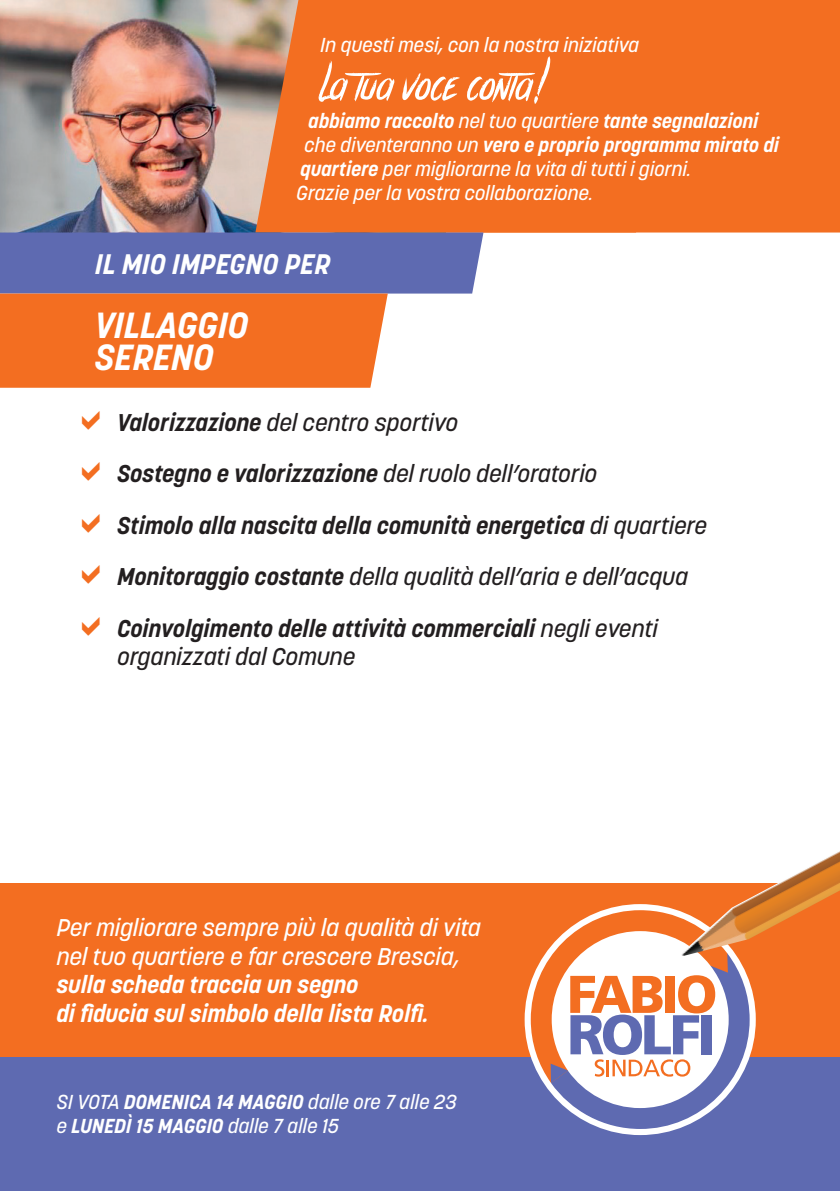
<style>
.page{position:relative;width:840px;height:1191px;background:#fff}
.page>*{position:absolute;margin:0;border:0;box-sizing:border-box;transform-origin:0 0}
.t1{font:italic 700 36px/32px "Korolev";color:#fff}
.t2{font:italic 700 28px "Korolev";color:#fff}
.t3{font:italic 700 24px/51.4px "Korolev";color:#231f20}
.t4{font:italic 500 24px/28.8px "Korolev";color:#fff}
.t5{font:italic 700 24px/28.8px "Korolev";color:#fff}
.t6{font:italic 500 24px "Korolev";color:#231f20}
.t7{font:italic 500 20px/24px "Korolev";color:#fff}
.t8{font:italic 700 20px "Korolev";color:#fff}
.s1{font-weight:500}
.s2{font-weight:700}
</style>
<div class="page">
<img style="left:0;top:0;width:255px;height:232px">
<div style="left:255px;top:0;width:584px;height:232px;background:#f36e21"></div>
<svg style="left:318px;top:60px;width:76px;height:42px"></svg>
<svg style="left:402px;top:73px;width:57px;height:28px"></svg>
<svg style="left:466px;top:56px;width:84px;height:48px"></svg>
<div style="left:0;top:883px;width:839px;height:210px;background:#f36e21"></div>
<div style="left:0;top:1057px;width:839px;height:134px;background:#5e6ab1"></div>
<div style="left:524px;top:904px;width:231px;height:231px;background:#fff;border-radius:50%"></div>
<svg style="left:530px;top:910px;width:219px;height:219px"></svg>
<img style="left:680px;top:852px;width:159px;height:103px">
<svg style="left:0;top:232px;width:483px;height:156px;background:#ba8076"></svg>
<p class="t7" style="left:320px;top:33px;width:320px">In questi mesi, con la nostra iniziativa</p>
<p class="t8" style="left:308px;top:108px;width:451px">abbiamo raccolto <span class="s1">nel tuo quartiere</span> tante segnalazioni</p>
<p class="t8" style="left:304px;top:132px;width:476px"><span class="s1">che diventeranno un</span> vero e proprio programma mirato di</p>
<p class="t7" style="left:300px;top:157px;width:392px"><span class="s2">quartiere</span> per migliorarne la vita di tutti i giorni.</p>
<p class="t7" style="left:296px;top:181px;width:298px">Grazie per la vostra collaborazione.</p>
<p class="t2" style="left:95px;top:246px;width:237px">IL MIO IMPEGNO PER</p>
<h1 class="t1" style="left:95px;top:309px;width:155px">VILLAGGIO<br>SERENO</h1>
<p class="t3" style="left:117px;top:396px;width:590px">Valorizzazione <span class="s1">del centro sportivo<br></span>Sostegno e valorizzazione <span class="s1">del ruolo dell’oratorio<br></span>Stimolo alla nascita della comunità energetica <span class="s1">di quartiere </span>Monitoraggio costante <span class="s1">della qualità dell’aria e dell’acqua </span>Coinvolgimento delle attività commerciali <span class="s1">negli eventi</span></p>
<p class="t6" style="left:117px;top:641px;width:239px">organizzati dal Comune</p>
<p class="t4" style="left:57px;top:913px;width:425px">Per migliorare sempre più la qualità di vita nel tuo quartiere e far crescere Brescia,</p>
<p class="t5" style="left:57px;top:970px;width:373px">sulla scheda traccia un segno<br>di fiducia sul simbolo della lista Rolfi.</p>
<p class="t7" style="left:57px;top:1089px;width:401px">SI VOTA <span class="s2">DOMENICA 14 MAGGIO</span> dalle ore 7 alle 23 e <span class="s2">LUNEDÌ 15 MAGGIO</span> dalle 7 alle 15</p>
</div>
